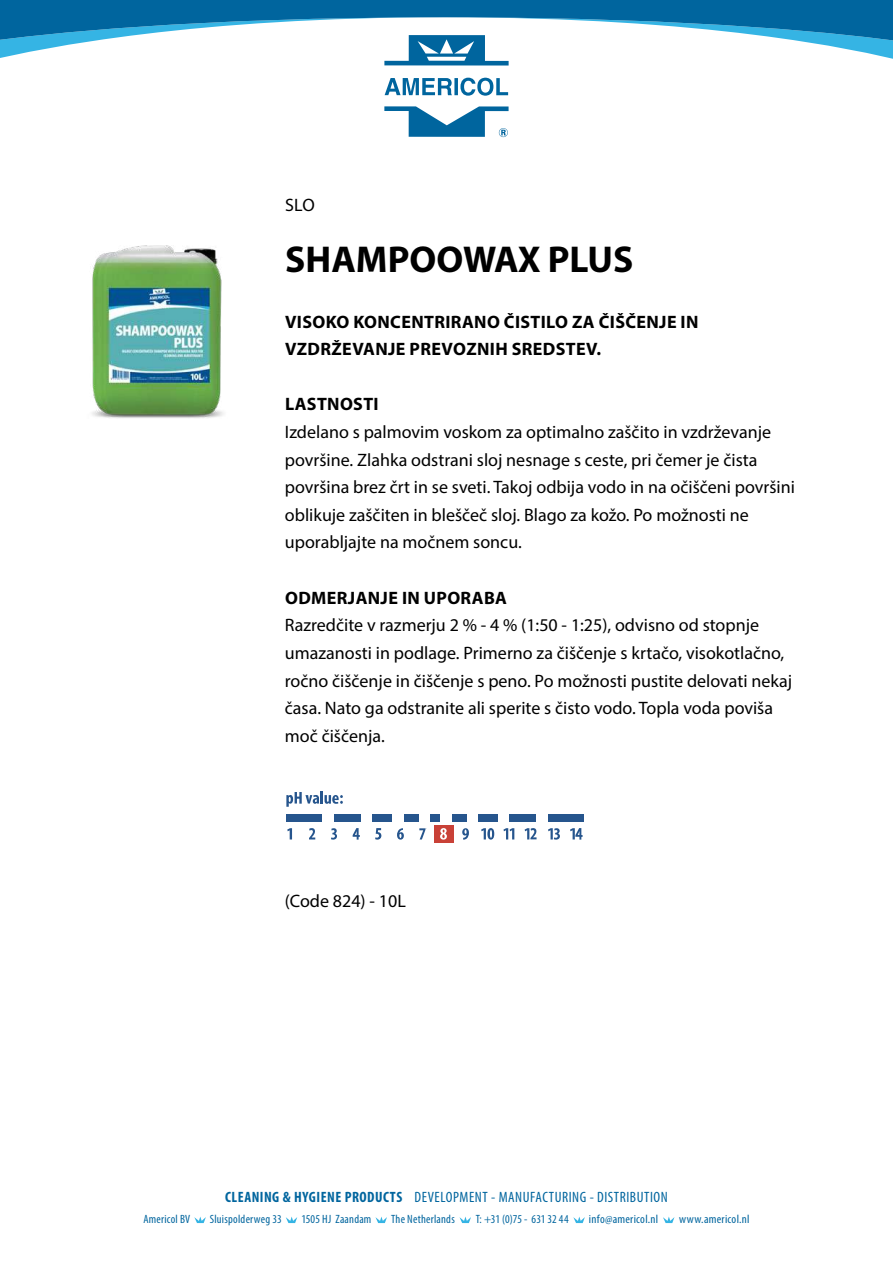
<style>
.page{position:relative;width:893px;height:1263px;background:#fff}
.page>*{position:absolute;margin:0;border:0;box-sizing:border-box;transform-origin:0 0}
.t1{font:700 37.5px "Myriad Pro";color:#000}
.t2{font:18px/27.6px "Myriad Pro";color:#000}
.t3{font:700 18px/27.6px "Myriad Pro";letter-spacing:.02em;color:#000}
.t4{font:condensed 15px "Myriad Pro";letter-spacing:.035em;color:#00659e}
.t5{font:condensed 12px "Myriad Pro";letter-spacing:.02em;color:#00659e}
.t6{font:condensed 12px "Myriad Pro";letter-spacing:.02em;color:#00659e;scale:1.04 1}
.t7{font:condensed 12px "Myriad Pro";color:#00659e}
.s1{font-weight:700}
</style>
<div class="page">
<svg style="left:0;top:0;width:893px;height:137px"></svg>
<svg style="left:194px;top:1216px;width:12px;height:7px"></svg>
<svg style="left:286px;top:1216px;width:11px;height:7px"></svg>
<svg style="left:375px;top:1216px;width:12px;height:7px"></svg>
<svg style="left:459px;top:1216px;width:12px;height:7px"></svg>
<svg style="left:573px;top:1216px;width:12px;height:7px"></svg>
<svg style="left:663px;top:1216px;width:11px;height:7px"></svg>
<div style="left:434px;top:825px;width:19px;height:18px;background:#c94137"></div>
<div style="left:430px;top:814px;width:10px;height:8px;background:#26558d"></div>
<div style="left:404px;top:814px;width:14px;height:8px;background:#26558d"></div>
<div style="left:372px;top:814px;width:20px;height:8px;background:#26558d"></div>
<div style="left:334px;top:814px;width:27px;height:8px;background:#26558d"></div>
<div style="left:287px;top:814px;width:35px;height:8px;background:#26558d"></div>
<div style="left:452px;top:814px;width:14px;height:8px;background:#26558d"></div>
<div style="left:478px;top:814px;width:20px;height:8px;background:#26558d"></div>
<div style="left:510px;top:814px;width:26px;height:8px;background:#26558d"></div>
<div style="left:548px;top:814px;width:35px;height:8px;background:#26558d"></div>
<svg style="left:287px;top:828px;width:5px;height:11px"></svg>
<svg style="left:309px;top:828px;width:6px;height:11px"></svg>
<svg style="left:331px;top:828px;width:6px;height:12px"></svg>
<svg style="left:353px;top:828px;width:7px;height:12px"></svg>
<svg style="left:375px;top:828px;width:6px;height:12px"></svg>
<svg style="left:397px;top:828px;width:7px;height:12px"></svg>
<svg style="left:440px;top:828px;width:7px;height:12px"></svg>
<svg style="left:462px;top:828px;width:7px;height:12px"></svg>
<svg style="left:481px;top:828px;width:13px;height:12px"></svg>
<svg style="left:503px;top:828px;width:11px;height:11px"></svg>
<svg style="left:525px;top:828px;width:12px;height:11px"></svg>
<svg style="left:548px;top:828px;width:12px;height:12px"></svg>
<svg style="left:570px;top:828px;width:13px;height:12px"></svg>
<svg style="left:419px;top:828px;width:6px;height:11px"></svg>
<svg style="left:286px;top:792px;width:57px;height:15px"></svg>
<img style="left:92px;top:245px;width:132px;height:173px">
<p class="t2" style="left:285px;top:191px;width:31px">SLO</p>
<h1 class="t1" style="left:285px;top:235px;width:350px">SHAMPOOWAX PLUS</h1>
<p class="t3" style="left:285px;top:307px;width:415px">VISOKO KONCENTRIRANO ČISTILO ZA ČIŠČENJE IN<br>VZDRŽEVANJE PREVOZNIH SREDSTEV.</p>
<p class="t3" style="left:285px;top:390px;width:95px">LASTNOSTI</p>
<p class="t2" style="left:285px;top:418px;width:511px">Izdelano s palmovim voskom za optimalno zaščito in vzdrževanje površine. Zlahka odstrani sloj nesnage s ceste, pri čemer je čista površina brez črt in se sveti. Takoj odbija vodo in na očiščeni površini oblikuje zaščiten in bleščeč sloj. Blago za kožo. Po možnosti ne uporabljajte na močnem soncu.</p>
<p class="t3" style="left:285px;top:583px;width:223px">ODMERJANJE IN UPORABA</p>
<p class="t2" style="left:285px;top:611px;width:509px">Razredčite v razmerju 2 % - 4 % (1:50 - 1:25), odvisno od stopnje umazanosti in podlage. Primerno za čiščenje s krtačo, visokotlačno, ročno čiščenje in čiščenje s peno. Po možnosti pustite delovati nekaj časa. Nato ga odstranite ali sperite s čisto vodo. Topla voda poviša moč čiščenja.</p>
<p class="t2" style="left:285px;top:887px;width:122px">(Code 824) - 10L</p>
<p class="t4" style="left:225px;top:1188px;width:444px"><span class="s1">CLEANING &amp; HYGIENE PRODUCTS</span> DEVELOPMENT - MANUFACTURING - DISTRIBUTION</p>
<p class="t5" style="left:143px;top:1212px;width:48px">Americol BV</p>
<p class="t5" style="left:210px;top:1212px;width:73px">Sluispolderweg 33</p>
<p class="t5" style="left:301px;top:1212px;width:72px">1505 HJ Zaandam</p>
<p class="t5" style="left:391px;top:1212px;width:65px">The Netherlands</p>
<p class="t7" style="left:476px;top:1212px;width:94px">T: +31 (0)75 - 631 32 44</p>
<p class="t6" style="left:589px;top:1212px;width:68px">info@americol.nl</p>
<p class="t6" style="left:679px;top:1212px;width:69px">www.americol.nl</p>
</div>
